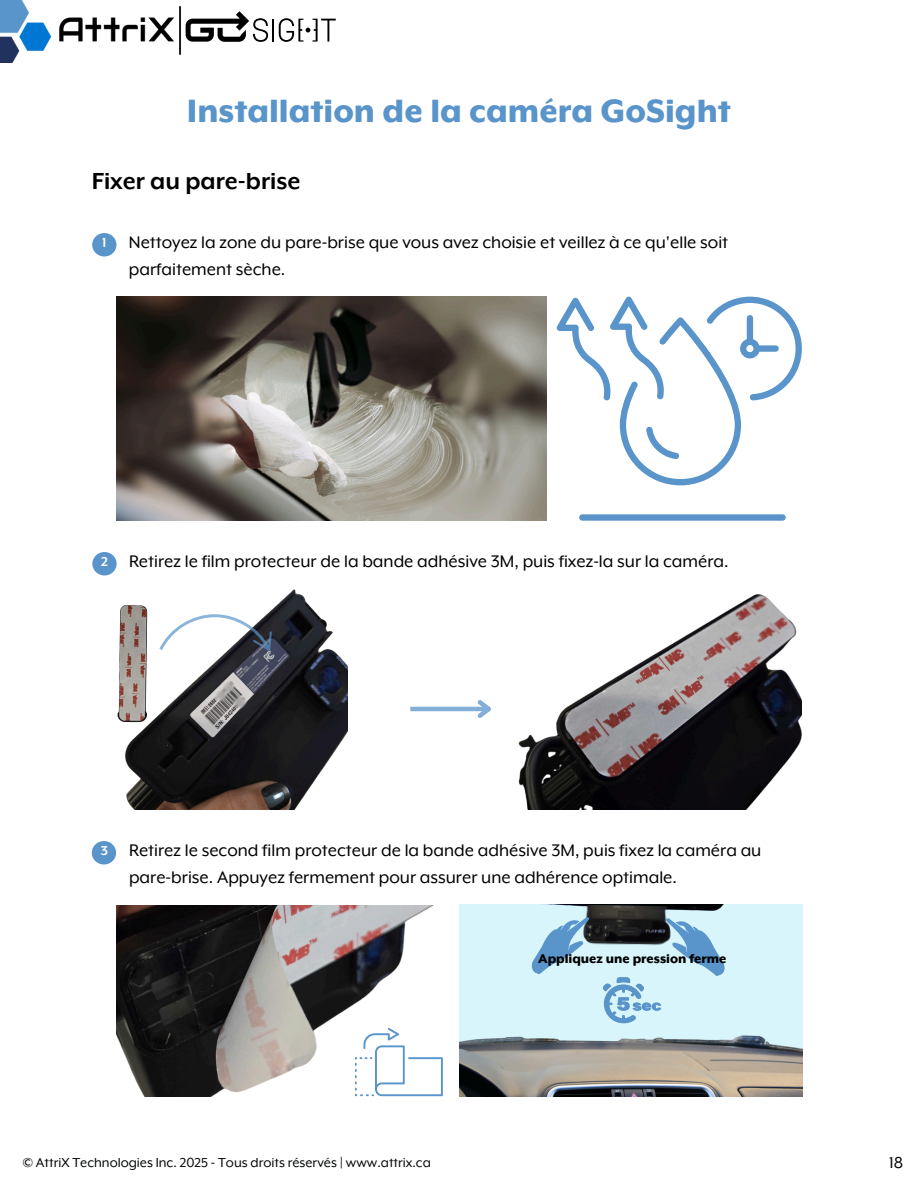
<style>
.page{position:relative;width:918px;height:1188px;background:#fff}
.page>*{position:absolute;margin:0;border:0;box-sizing:border-box;transform-origin:0 0}
.t1{font:800 37.5px "Mr Eaves XL Mod OT";color:#5994ca}
.t2{font:700 27px "Mr Eaves XL Mod OT";color:#000}
.t3{font:19.5px/27px "Mr Eaves XL Mod OT";color:#000}
.t4{font:18px "Mr Eaves XL Mod OT";color:#000}
.t5{font:15px "Mr Eaves XL Mod OT";color:#040606}
.t6{font:700 15px "Mr Eaves XL Mod OT";color:#fff}
.t7{font:800 14.7px "Mr Eaves XL Mod OT";color:#000}
</style>
<div class="page">
<img style="left:0;top:0;width:181px;height:62px">
<svg style="left:186px;top:11px;width:82px;height:31px"></svg>
<hr style="left:272px;top:19px;width:2px;height:23px;background:#000">
<svg style="left:279px;top:18px;width:57px;height:24px"></svg>
<div style="left:92px;top:233px;width:24px;height:24px;background:#5994ca;border-radius:50%"></div>
<img style="left:116px;top:297px;width:430px;height:223px">
<svg style="left:557px;top:297px;width:245px;height:188px"></svg>
<div style="left:579px;top:514px;width:207px;height:6px;background:#5994ca;border-radius:3px"></div>
<img style="left:125px;top:590px;width:223px;height:219px">
<img style="left:117px;top:604px;width:35px;height:119px">
<img style="left:518px;top:594px;width:284px;height:215px">
<svg style="left:159px;top:614px;width:113px;height:37px"></svg>
<hr style="left:410px;top:707px;width:79px;height:4px;background:#82aed7">
<svg style="left:474px;top:700px;width:17px;height:18px"></svg>
<div style="left:92px;top:552px;width:25px;height:24px;background:#5994ca;border-radius:50%"></div>
<div style="left:92px;top:841px;width:24px;height:24px;background:#5994ca;border-radius:50%"></div>
<img style="left:117px;top:904px;width:685px;height:192px">
<img style="left:593px;top:904px;width:95px;height:48px">
<svg style="left:529px;top:904px;width:64px;height:81px;background:#abcee0"></svg>
<svg style="left:603px;top:905px;width:124px;height:118px;background:#9fbcc8"></svg>
<svg style="left:355px;top:1028px;width:88px;height:68px"></svg>
<p class="t1" style="left:187px;top:94px;width:546px">Installation de la caméra GoSight</p>
<p class="t2" style="left:92px;top:169px;width:210px">Fixer au pare-brise</p>
<p class="t6" style="left:102px;top:236px;width:6px">1</p>
<p class="t3" style="left:129px;top:230px;width:601px">Nettoyez la zone du pare-brise que vous avez choisie et veillez à ce qu'elle soit parfaitement sèche.</p>
<h1 class="t6" style="left:101px;top:555px;width:8px">2</h1>
<h2 class="t3" style="left:129px;top:549px;width:601px">Retirez le film protecteur de la bande adhésive 3M, puis fixez-la sur la caméra.</h2>
<h3 class="t6" style="left:101px;top:844px;width:9px">3</h3>
<p class="t3" style="left:129px;top:837px;width:634px">Retirez le second film protecteur de la bande adhésive 3M, puis fixez la caméra au pare-brise. Appuyez fermement pour assurer une adhérence optimale.</p>
<p class="t7" style="left:538px;top:952px;width:190px">Appliquez une pression ferme</p>
<h3 class="t5" style="left:23px;top:1156px;width:409px">© AttriX Technologies Inc. 2025 - Tous droits réservés | www.attrix.ca</h3>
<p class="t4" style="left:889px;top:1155px;width:16px">18</p>
</div>
